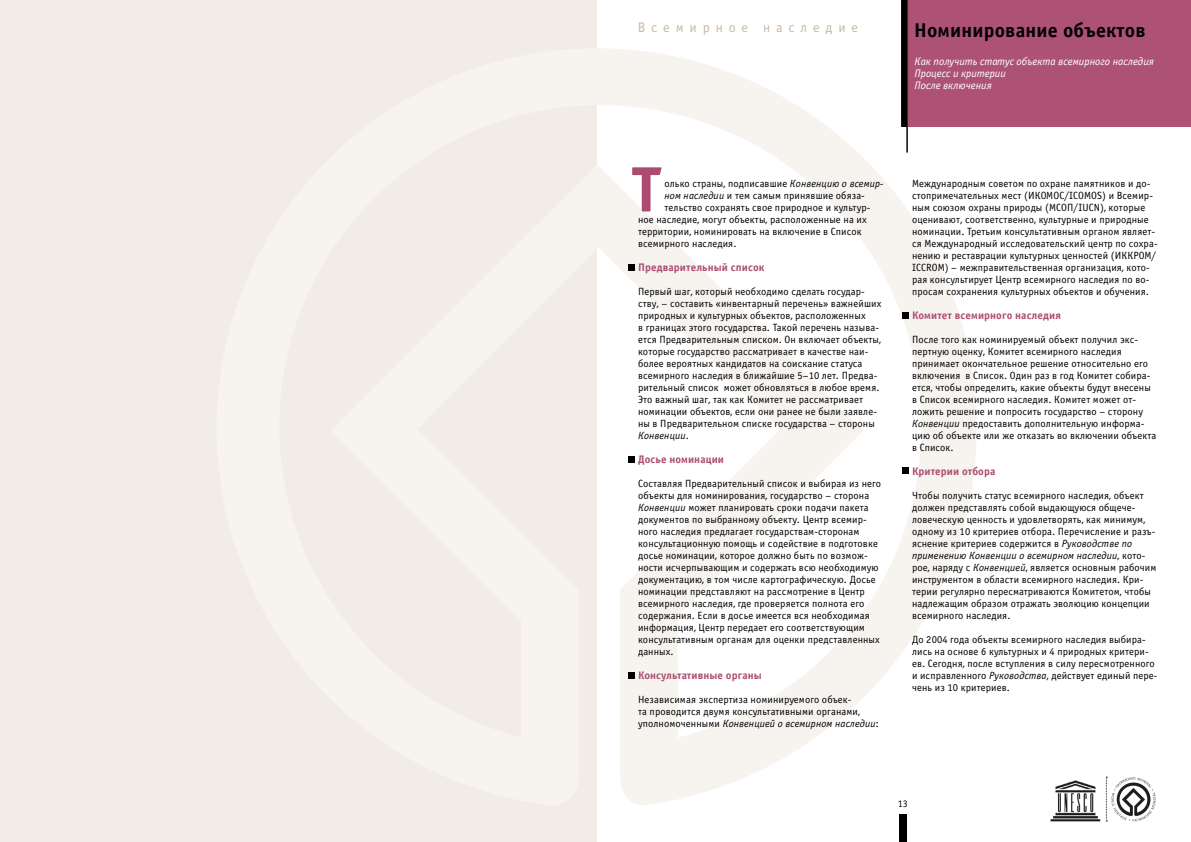
<style>
.page{position:relative;width:1191px;height:842px;background:#fff}
.page>*{position:absolute;margin:0;border:0;box-sizing:border-box;transform-origin:0 0}
.t1{font:700 64.5px "Officina Sans C";color:#ab4b70}
.t2{font:700 20px "Officina Sans C";letter-spacing:.01em;color:#000}
.t3{font:14px "Officina Sans C";letter-spacing:.42em;color:#c7baa1}
.t4{font:700 11px "Officina Sans C";letter-spacing:.01em;color:#ab4b70}
.t5{font:italic 11px/12px "Officina Sans C";color:#fff}
.t6{font:10.5px/12px "Officina Sans C";letter-spacing:.01em;color:#000}
.t7{font:10px "Officina Sans C";color:#000}
.s1{font-style:italic}
</style>
<div class="page">
<div style="left:899px;top:814px;width:7px;height:28px;background:#000"></div>
<img style="left:1111px;top:777px;width:44px;height:44px">
<img style="left:1050px;top:780px;width:50px;height:42px">
<svg style="left:1106px;top:777px;width:1px;height:45px"></svg>
<div style="left:0;top:0;width:596px;height:842px;background:#f1ede6"></div>
<svg style="left:596px;top:48px;width:380px;height:757px"></svg>
<div style="left:906px;top:0;width:285px;height:127px;background:#ae5275"></div>
<div style="left:628px;top:264px;width:7px;height:7px;background:#000"></div>
<div style="left:628px;top:672px;width:7px;height:7px;background:#000"></div>
<div style="left:902px;top:467px;width:6px;height:7px;background:#000"></div>
<div style="left:902px;top:312px;width:7px;height:7px;background:#000"></div>
<svg style="left:901px;top:0;width:6px;height:127px"></svg>
<hr style="left:907px;top:0;width:1px;height:152px;background:#000">
<div style="left:628px;top:457px;width:7px;height:6px;background:#000"></div>
<h3 class="t3" style="left:638px;top:20px;width:222px">Всемирное наследие</h3>
<h2 class="t2" style="left:914px;top:18px;width:233px">Номинирование объектов</h2>
<p class="t5" style="left:914px;top:55px;width:241px">Как получить статус объекта всемирного наследия<br>Процесс и критерии<br>После включения</p>
<h1 class="t1" style="left:632px;top:153px;width:29px">Т</h1>
<p class="t6" style="left:664px;top:177px;width:220px">олько страны, подписавшие <span class="s1">Конвенцию о всемир-</span></p>
<p class="t6" style="left:664px;top:189px;width:202px"><span class="s1">ном наследии</span> и тем самым принявшие обяза-</p>
<p class="t6" style="left:664px;top:201px;width:207px">тельство сохранять свое природное и культур-</p>
<p class="t6" style="left:638px;top:213px;width:230px">ное наследие, могут объекты, расположенные на их</p>
<p class="t6" style="left:638px;top:225px;width:225px">территории, номинировать на включение в Список</p>
<p class="t6" style="left:638px;top:237px;width:100px">всемирного наследия.</p>
<p class="t4" style="left:638px;top:261px;width:128px">Предварительный список</p>
<p class="t6" style="left:638px;top:285px;width:245px">Первый шаг, который необходимо сделать государ&shy;ству, – составить «инвентарный перечень» важнейших природных и культурных объектов, расположенных<br>в границах этого государства. Такой перечень называ&shy;ется Предварительным списком. Он включает объекты, которые государство рассматривает в качестве наи&shy;более вероятных кандидатов на соискание статуса всемирного наследия в ближайшие 5–10 лет. Предва&shy;рительный список может обновляться в любое время.<br>Это важный шаг, так как Комитет не рассматривает номинации объектов, если они ранее не были заявле&shy;ны в Предварительном списке государства – стороны <span class="s1">Конвенции</span>.</p>
<p class="t4" style="left:638px;top:453px;width:88px">Досье номинации</p>
<p class="t6" style="left:638px;top:477px;width:244px">Составляя Предварительный список и выбирая из него объекты для номинирования, государство – сторона <span class="s1">Конвенции</span> может планировать сроки подачи пакета документов по выбранному объекту. Центр всемир&shy;ного наследия предлагает государствам-сторонам консультационную помощь и содействие в подготовке досье номинации, которое должно быть по возмож&shy;ности исчерпывающим и содержать всю необходимую документацию, в том числе картографическую. Досье номинации представляют на рассмотрение в Центр всемирного наследия, где проверяется полнота его содержания. Если в досье имеется вся необходимая информация, Центр передает его соответствующим консультативным органам для оценки представленных данных.</p>
<p class="t4" style="left:638px;top:669px;width:125px">Консультативные органы</p>
<p class="t6" style="left:638px;top:693px;width:242px">Независимая экспертиза номинируемого объек-<br>та проводится двумя консультативными органами, уполномоченными <span class="s1">Конвенцией о всемирном наследии</span>:</p>
<p class="t6" style="left:912px;top:177px;width:247px">Международным советом по охране памятников и до&shy;стопримечательных мест (ИКОМОС/ICOMOS) и Всемир&shy;ным союзом охраны природы (МСОП/IUCN), которые оценивают, соответственно, культурные и природные номинации. Третьим консультативным органом являет&shy;ся Международный исследовательский центр по сохра&shy;нению и реставрации культурных ценностей (ИККРОМ/ ICCROM) – межправительственная организация, кото&shy;рая консультирует Центр всемирного наследия по во&shy;просам сохранения культурных объектов и обучения.</p>
<p class="t4" style="left:912px;top:309px;width:150px">Комитет всемирного наследия</p>
<p class="t6" style="left:912px;top:333px;width:246px">После того как номинируемый объект получил экс&shy;пертную оценку, Комитет всемирного наследия принимает окончательное решение относительно его включения в Список. Один раз в год Комитет собира&shy;ется, чтобы определить, какие объекты будут внесены в Список всемирного наследия. Комитет может от&shy;ложить решение и попросить государство – сторону <span class="s1">Конвенции</span> предоставить дополнительную информа&shy;цию об объекте или же отказать во включении объекта в Список.</p>
<p class="t4" style="left:912px;top:465px;width:85px">Критерии отбора</p>
<p class="t6" style="left:912px;top:489px;width:246px">Чтобы получить статус всемирного наследия, объект должен представлять собой выдающуюся общече&shy;ловеческую ценность и удовлетворять, как минимум, одному из 10 критериев отбора. Перечисление и разъ&shy;яснение критериев содержится в <span class="s1">Руководстве по применению Конвенции о всемирном наследии</span>, кото&shy;рое, наряду с <span class="s1">Конвенцией</span>, является основным рабочим инструментом в области всемирного наследия. Кри&shy;терии регулярно пересматриваются Комитетом, чтобы надлежащим образом отражать эволюцию концепции всемирного наследия.</p>
<p class="t6" style="left:912px;top:633px;width:247px">До 2004 года объекты всемирного наследия выбира&shy;лись на основе 6 культурных и 4 природных критери&shy;ев. Сегодня, после вступления в силу пересмотренного и исправленного <span class="s1">Руководства</span>, действует единый пере&shy;чень из 10 критериев.</p>
<p class="t7" style="left:897px;top:798px;width:12px">13</p>
</div>
